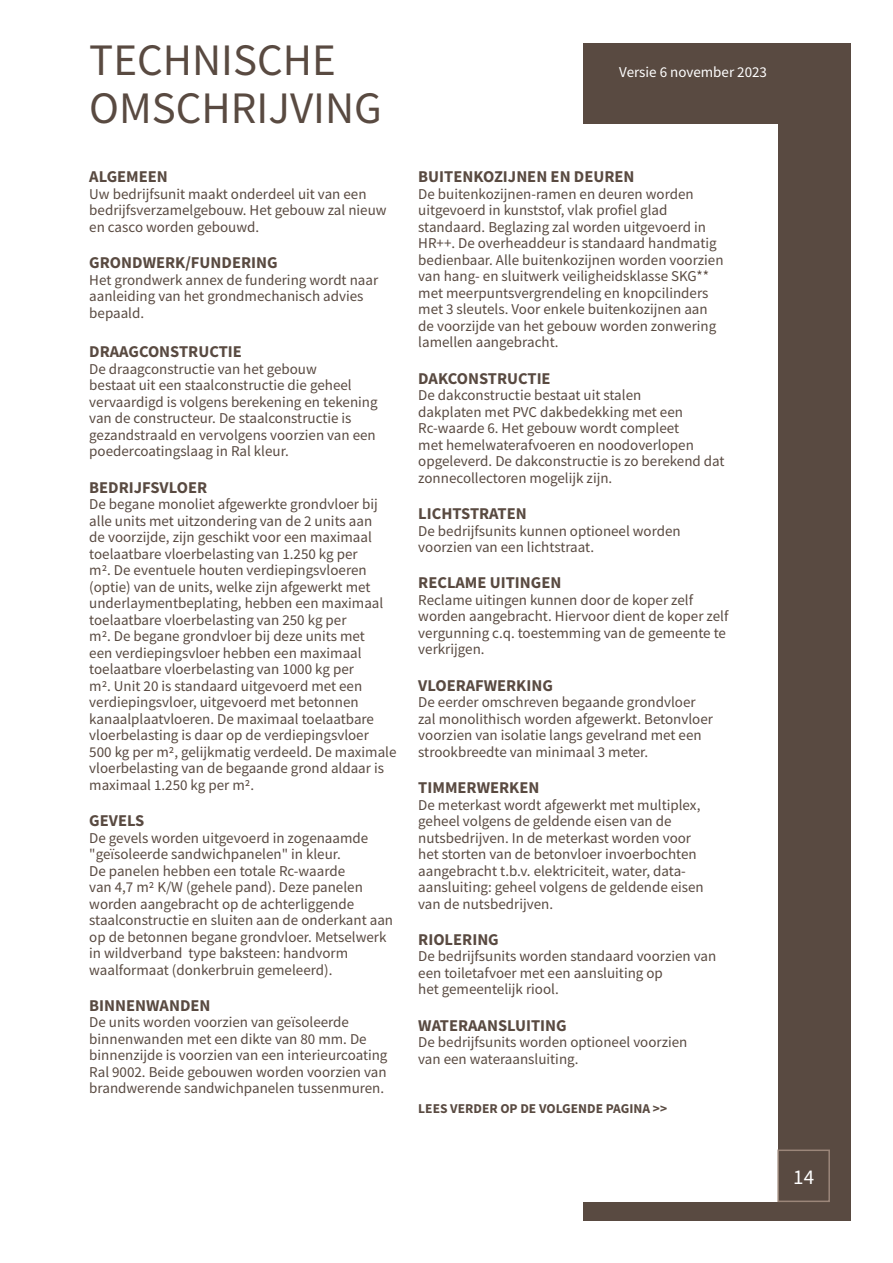
<style>
.page{position:relative;width:893px;height:1263px;background:#fff}
.page>*{position:absolute;margin:0;border:0;box-sizing:border-box;transform-origin:0 0}
.t1{font:45px/48px "Source Sans Pro";color:#594a41}
.t2{font:21px "Source Sans Pro";color:#fff}
.t3{font:700 16.5px "Source Sans Pro";color:#594a41}
.t4{font:15px/16.5px "Source Sans Pro";color:#594a41}
.t5{font:15px "Source Sans Pro";color:#fff}
.t6{font:700 13.5px "Source Sans Pro";color:#594a41}
</style>
<div class="page">
<div style="left:583px;top:43px;width:267px;height:1177px;background:#594a41"></div>
<div style="left:574px;top:125px;width:203px;height:1077px;background:#fff"></div>
<div style="left:777px;top:1149px;width:53px;height:53px;border:2px solid #9b8679"></div>
<h1 class="t1" style="left:89px;top:36px;width:294px">TECHNISCHE<br>OMSCHRIJVING</h1>
<p class="t3" style="left:89px;top:166px;width:80px">ALGEMEEN</p>
<p class="t4" style="left:89px;top:186px;width:299px">Uw bedrijfsunit maakt onderdeel uit van een bedrijfsverzamelgebouw. Het gebouw zal nieuw en casco worden gebouwd.</p>
<p class="t3" style="left:89px;top:252px;width:190px">GRONDWERK/FUNDERING</p>
<p class="t4" style="left:89px;top:271px;width:290px">Het grondwerk annex de fundering wordt naar aanleiding van het grondmechanisch advies bepaald.</p>
<p class="t3" style="left:89px;top:341px;width:154px">DRAAGCONSTRUCTIE</p>
<p class="t4" style="left:89px;top:361px;width:290px">De draagconstructie van het gebouw<br>bestaat uit een staalconstructie die geheel vervaardigd is volgens berekening en tekening van de constructeur. De staalconstructie is gezandstraald en vervolgens voorzien van een poedercoatingslaag in Ral kleur.</p>
<p class="t3" style="left:89px;top:476px;width:119px">BEDRIJFSVLOER</p>
<p class="t4" style="left:89px;top:496px;width:309px">De begane monoliet afgewerkte grondvloer bij alle units met uitzondering van de 2 units aan<br>de voorzijde, zijn geschikt voor een maximaal toelaatbare vloerbelasting van 1.250 kg per<br>m2. De eventuele houten verdiepingsvloeren (optie) van de units, welke zijn afgewerkt met underlaymentbeplating, hebben een maximaal toelaatbare vloerbelasting van 250 kg per<br>m2. De begane grondvloer bij deze units met<br>een verdiepingsvloer hebben een maximaal toelaatbare vloerbelasting van 1000 kg per<br>m2. Unit 20 is standaard uitgevoerd met een verdiepingsvloer, uitgevoerd met betonnen kanaalplaatvloeren. De maximaal toelaatbare vloerbelasting is daar op de verdiepingsvloer<br>500 kg per m2, gelijkmatig verdeeld. De maximale vloerbelasting van de begaande grond aldaar is maximaal 1.250 kg per m2.</p>
<p class="t3" style="left:89px;top:809px;width:57px">GEVELS</p>
<p class="t4" style="left:89px;top:829px;width:305px">De gevels worden uitgevoerd in zogenaamde "geïsoleerde sandwichpanelen" in kleur.<br>De panelen hebben een totale Rc-waarde<br>van 4,7 m2 K/W (gehele pand). Deze panelen worden aangebracht op de achterliggende staalconstructie en sluiten aan de onderkant aan op de betonnen begane grondvloer. Metselwerk in wildverband type baksteen: handvorm waalformaat (donkerbruin gemeleerd).</p>
<p class="t3" style="left:89px;top:994px;width:123px">BINNENWANDEN</p>
<p class="t4" style="left:89px;top:1014px;width:300px">De units worden voorzien van geïsoleerde binnenwanden met een dikte van 80 mm. De binnenzijde is voorzien van een interieurcoating Ral 9002. Beide gebouwen worden voorzien van brandwerende sandwichpanelen tussenmuren.</p>
<p class="t5" style="left:619px;top:63px;width:149px">Versie 6 november 2023</p>
<p class="t3" style="left:418px;top:166px;width:218px">BUITENKOZIJNEN EN DEUREN</p>
<p class="t4" style="left:418px;top:186px;width:307px">De buitenkozijnen-ramen en deuren worden uitgevoerd in kunststof, vlak profiel glad standaard. Beglazing zal worden uitgevoerd in HR++. De overheaddeur is standaard handmatig bedienbaar. Alle buitenkozijnen worden voorzien van hang- en sluitwerk veiligheidsklasse SKG** met meerpuntsvergrendeling en knopcilinders met 3 sleutels. Voor enkele buitenkozijnen aan de voorzijde van het gebouw worden zonwering lamellen aangebracht.</p>
<p class="t3" style="left:418px;top:367px;width:134px">DAKCONSTRUCTIE</p>
<p class="t4" style="left:418px;top:387px;width:308px">De dakconstructie bestaat uit stalen<br>dakplaten met PVC dakbedekking met een Rc-waarde 6. Het gebouw wordt compleet<br>met hemelwaterafvoeren en noodoverlopen opgeleverd. De dakconstructie is zo berekend dat zonnecollectoren mogelijk zijn.</p>
<p class="t3" style="left:418px;top:502px;width:110px">LICHTSTRATEN</p>
<p class="t4" style="left:418px;top:522px;width:264px">De bedrijfsunits kunnen optioneel worden voorzien van een lichtstraat.</p>
<p class="t3" style="left:418px;top:572px;width:145px">RECLAME UITINGEN</p>
<p class="t4" style="left:418px;top:592px;width:312px">Reclame uitingen kunnen door de koper zelf worden aangebracht. Hiervoor dient de koper zelf vergunning c.q. toestemming van de gemeente te verkrijgen.</p>
<p class="t3" style="left:418px;top:674px;width:136px">VLOERAFWERKING</p>
<p class="t4" style="left:418px;top:694px;width:296px">De eerder omschreven begaande grondvloer zal monolithisch worden afgewerkt. Betonvloer voorzien van isolatie langs gevelrand met een strookbreedte van minimaal 3 meter.</p>
<p class="t3" style="left:418px;top:776px;width:123px">TIMMERWERKEN</p>
<p class="t4" style="left:418px;top:796px;width:287px">De meterkast wordt afgewerkt met multiplex, geheel volgens de geldende eisen van de nutsbedrijven. In de meterkast worden voor het storten van de betonvloer invoerbochten aangebracht t.b.v. elektriciteit, water, data&shy;aansluiting: geheel volgens de geldende eisen van de nutsbedrijven.</p>
<p class="t3" style="left:418px;top:928px;width:82px">RIOLERING</p>
<p class="t4" style="left:418px;top:948px;width:299px">De bedrijfsunits worden standaard voorzien van een toiletafvoer met een aansluiting op<br>het gemeentelijk riool.</p>
<p class="t3" style="left:418px;top:1014px;width:150px">WATERAANSLUITING</p>
<p class="t4" style="left:418px;top:1034px;width:271px">De bedrijfsunits worden optioneel voorzien van een wateraansluiting.</p>
<p class="t6" style="left:418px;top:1099px;width:250px">LEES VERDER OP DE VOLGENDE PAGINA &gt;&gt;</p>
<h2 class="t2" style="left:793px;top:1163px;width:22px">14</h2>
</div>
